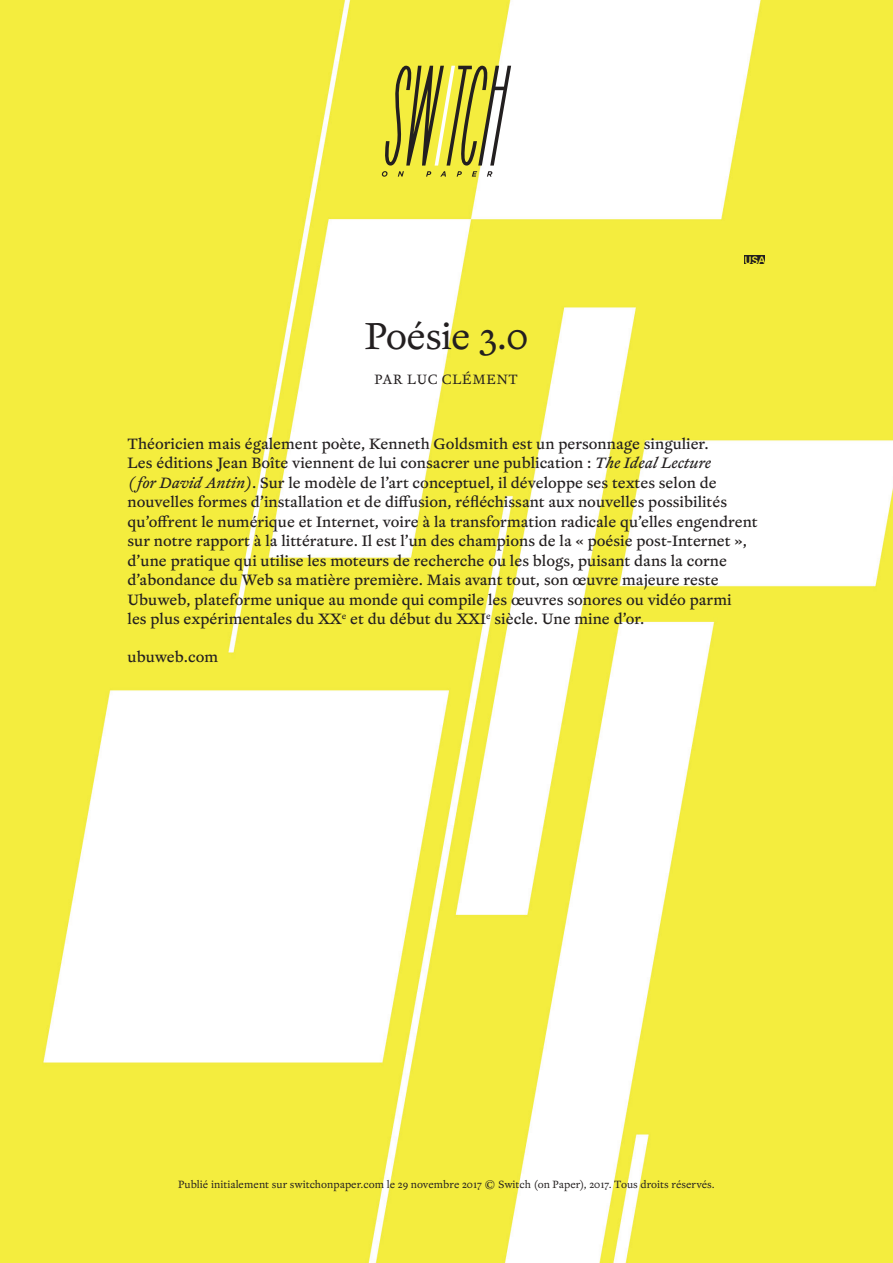
<style>
.page{position:relative;width:893px;height:1263px;background:#fff}
.page>*{position:absolute;margin:0;border:0;box-sizing:border-box;transform-origin:0 0}
.t1{font:37.5px "Geronimo";letter-spacing:-.02em;color:#231f20}
.t2{font:500 15px/19.5px "Geronimo";color:#231f20}
.t3{font:13.5px "Geronimo";letter-spacing:.05em;color:#231f20}
.t4{font:10.5px "Geronimo";color:#231f20}
.t5{font:500 10.5px "Plain";color:#f4ed2f}
.s1{font-style:italic}
</style>
<div class="page">
<img style="left:0;top:0;width:893px;height:1263px">
<svg style="left:382px;top:66px;width:129px;height:111px;background:#c1bc54"></svg>
<div style="left:744px;top:255px;width:21px;height:9px;background:#231f20"></div>
<h1 class="t1" style="left:365px;top:310px;width:165px">Poésie 3.0</h1>
<p class="t3" style="left:374px;top:371px;width:145px">PAR LUC CLÉMENT</p>
<p class="t5" style="left:745px;top:252px;width:23px">USA</p>
<p class="t2" style="left:128px;top:434px;width:632px">Théoricien mais également poète, Kenneth Goldsmith est un personnage singulier.<br>Les éditions Jean Boîte viennent de lui consacrer une publication : <span class="s1">The Ideal Lecture<br>( for David Antin)</span>. Sur le modèle de l’art conceptuel, il développe ses textes selon de nouvelles formes d’installation et de diffusion, réfléchissant aux nouvelles possibilités qu’offrent le numérique et Internet, voire à la transformation radicale qu’elles engendrent sur notre rapport à la littérature. Il est l’un des champions de la « poésie post-Internet », d’une pratique qui utilise les moteurs de recherche ou les blogs, puisant dans la corne d’abondance du Web sa matière première. Mais avant tout, son œuvre majeure reste Ubuweb, plateforme unique au monde qui compile les œuvres sonores ou vidéo parmi<br>les plus expérimentales du XX<sup>e</sup> et du début du XXI<sup>e</sup> siècle. Une mine d’or.</p>
<p class="t2" style="left:128px;top:647px;width:92px">ubuweb.com</p>
<p class="t4" style="left:178px;top:1177px;width:538px">Publié initialement sur switchonpaper.com le 29 novembre 2017 © Switch (on Paper), 2017. Tous droits réservés.</p>
</div>
